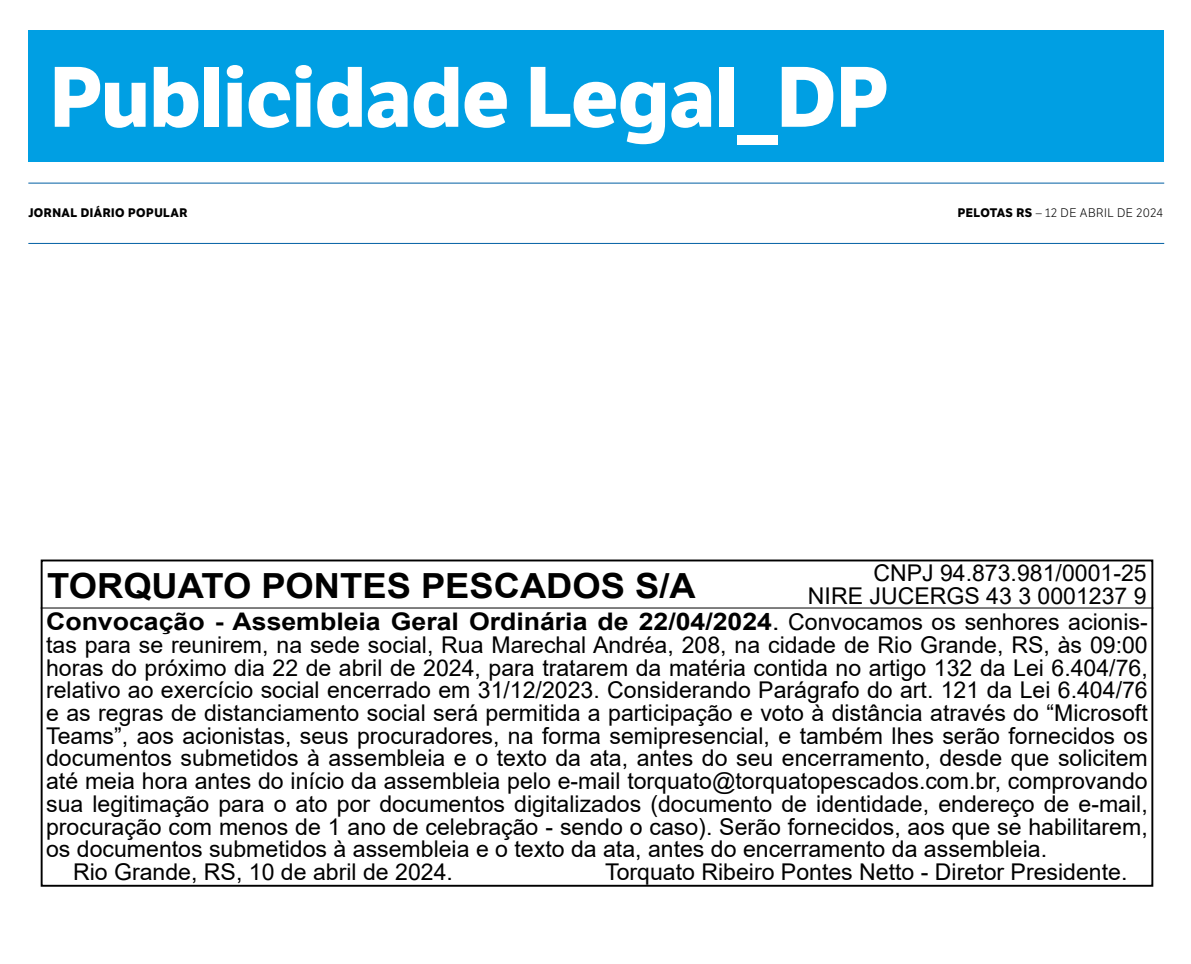
<style>
.page{position:relative;width:1191px;height:964px;background:#fff}
.page>*{position:absolute;margin:0;border:0;box-sizing:border-box;transform-origin:0 0}
.t1{font:700 83.2px "LFT Etica";color:#fff}
.t2{font:700 34.6px "Arial";color:#000;scale:1.05 1}
.t3{font:700 24.2px "Arial";color:#000;scale:1.1 1}
.t4{font:23px "Arial";color:#000}
.t5{font:300 12px "LFT Etica";letter-spacing:.04em;color:#000}
.t6{font:700 12px "LFT Etica";letter-spacing:.04em;color:#000}
.s1{font-weight:700}
.s2{font-weight:400}
.s3{font-weight:400;font-size:23px}
</style>
<div class="page">
<div style="left:41px;top:559px;width:1112px;height:328px;border:2px solid #000"></div>
<hr style="left:41px;top:607px;width:1112px;height:1px;background:#000">
<div style="left:28px;top:31px;width:1136px;height:131px;background:#009fe3"></div>
<hr style="left:28px;top:183px;width:1136px;height:1px;background:#005fa3">
<hr style="left:28px;top:243px;width:1136px;height:1px;background:#005fa3">
<h1 class="t1" style="left:50px;top:46px;width:840px">Publicidade Legal_DP</h1>
<p class="t6" style="left:28px;top:206px;width:161px">JORNAL DIÁRIO POPULAR</p>
<p class="t5" style="left:957px;top:206px;width:207px"><span class="s1">PELOTAS RS</span> – 12 DE ABRIL DE 2024</p>
<h2 class="t2" style="left:47px;top:561px;width:619px">TORQUATO PONTES PESCADOS S/A</h2>
<p class="t4" style="left:873px;top:557px;width:275px">CNPJ 94.873.981/0001-25</p>
<p class="t4" style="left:808px;top:579px;width:340px">NIRE JUCERGS 43 3 0001237 9</p>
<p class="t3" style="left:46px;top:605px;width:1003px">Convocação - Assembleia Geral Ordinária de 22/04/2024<span class="s2">.</span> <span class="s3">Convocamos os senhores acionis-</span></p>
<p class="t4" style="left:46px;top:629px;width:1103px">tas para se reunirem, na sede social, Rua Marechal Andréa, 208, na cidade de Rio Grande, RS, às 09:00</p>
<p class="t4" style="left:46px;top:652px;width:1103px">horas do próximo dia 22 de abril de 2024, para tratarem da matéria contida no artigo 132 da Lei 6.404/76,</p>
<p class="t4" style="left:46px;top:674px;width:1103px">relativo ao exercício social encerrado em 31/12/2023. Considerando Parágrafo do art. 121 da Lei 6.404/76</p>
<p class="t4" style="left:46px;top:697px;width:1103px">e as regras de distanciamento social será permitida a participação e voto à distância através do “Microsoft</p>
<p class="t4" style="left:46px;top:720px;width:1103px">Teams”, aos acionistas, seus procuradores, na forma semipresencial, e também lhes serão fornecidos os</p>
<p class="t4" style="left:46px;top:742px;width:1103px">documentos submetidos à assembleia e o texto da ata, antes do seu encerramento, desde que solicitem</p>
<p class="t4" style="left:46px;top:765px;width:1103px">até meia hora antes do início da assembleia pelo e-mail torquato@torquatopescados.com.br, comprovando</p>
<p class="t4" style="left:46px;top:788px;width:1103px">sua legitimação para o ato por documentos digitalizados (documento de identidade, endereço de e-mail,</p>
<p class="t4" style="left:46px;top:810px;width:1103px">procuração com menos de 1 ano de celebração - sendo o caso). Serão fornecidos, aos que se habilitarem,</p>
<p class="t4" style="left:46px;top:833px;width:1002px">os documentos submetidos à assembleia e o texto da ata, antes do encerramento da assembleia.</p>
<p class="t4" style="left:73px;top:856px;width:381px">Rio Grande, RS, 10 de abril de 2024.</p>
<p class="t4" style="left:605px;top:856px;width:524px">Torquato Ribeiro Pontes Netto - Diretor Presidente.</p>
</div>
